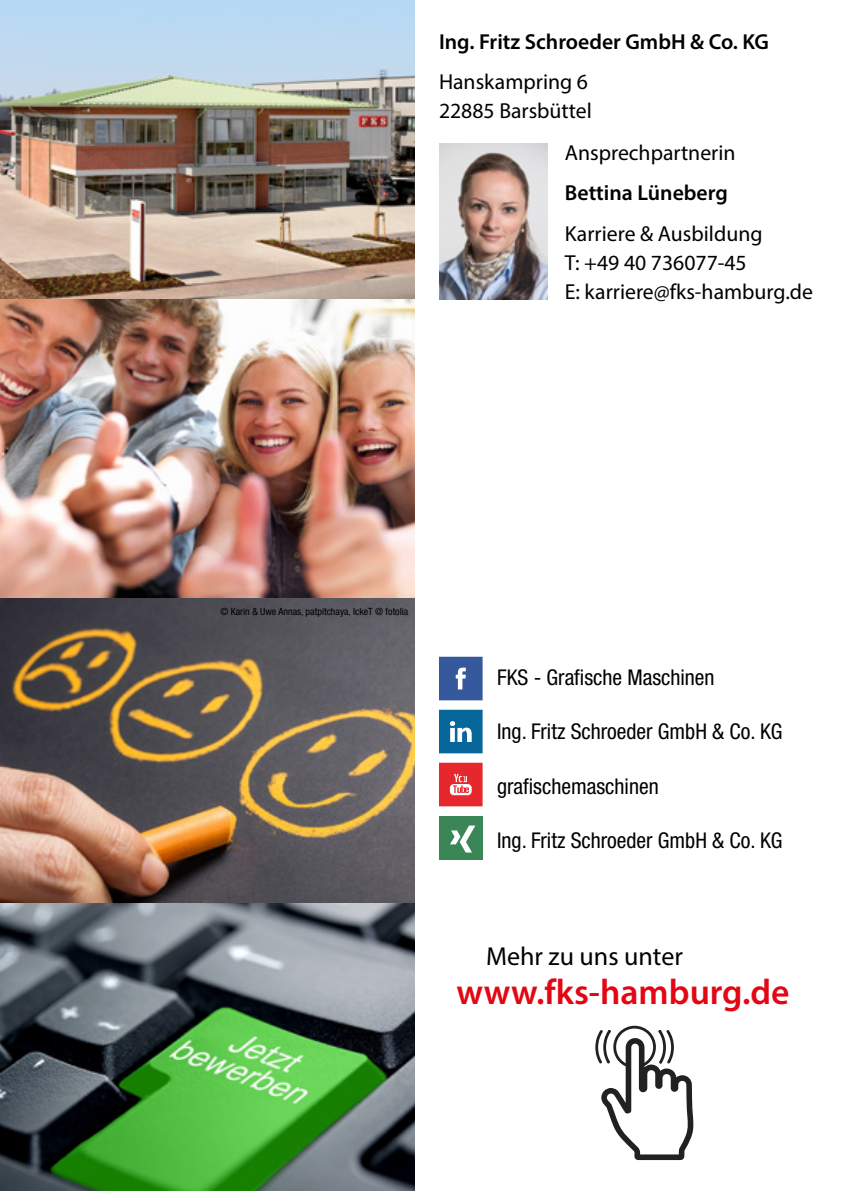
<style>
.page{position:relative;width:842px;height:1191px;background:#fff}
.page>*{position:absolute;margin:0;border:0;box-sizing:border-box;transform-origin:0 0}
.t1{font:600 35.6px "Myriad Pro";color:#e30613}
.t2{font:26px "Myriad Pro";color:#000}
.t3{font:21.8px/29px "Myriad Pro";color:#000}
.t4{font:condensed 21.8px "Helvetica Neue";color:#000}
.t5{font:600 21.8px "Myriad Pro";color:#000}
.t6{font:condensed 10px "Helvetica Neue";color:#000}
</style>
<div class="page">
<svg style="left:595px;top:1025px;width:98px;height:135px"></svg>
<img style="left:0;top:0;width:414px;height:1191px">
<div style="left:439px;top:815px;width:44px;height:44px;background:#3a8656"></div>
<svg style="left:450px;top:825px;width:25px;height:27px"></svg>
<img style="left:439px;top:144px;width:108px;height:156px">
<svg style="left:439px;top:709px;width:44px;height:44px;background:#2a7ca8"></svg>
<svg style="left:439px;top:657px;width:44px;height:43px;background:#4465a3"></svg>
<svg style="left:439px;top:762px;width:44px;height:44px;background:#e94347"></svg>
<p class="t5" style="left:439px;top:28px;width:331px">Ing. Fritz Schroeder GmbH &amp; Co. KG</p>
<p class="t3" style="left:439px;top:67px;width:154px">Hanskampring 6<br>22885 Barsbüttel</p>
<p class="t3" style="left:565px;top:138px;width:172px">Ansprechpartnerin</p>
<p class="t5" style="left:565px;top:179px;width:164px">Bettina Lüneberg</p>
<p class="t3" style="left:565px;top:218px;width:250px">Karriere &amp; Ausbildung<br>T: +49 40 736077-45<br>E: karriere@fks-hamburg.de</p>
<p class="t6" style="left:220px;top:605px;width:189px">© Karin &amp; Uwe Annas, patpitchaya, IckeT @ fotolia</p>
<p class="t4" style="left:497px;top:665px;width:219px">FKS - Grafische Maschinen</p>
<p class="t4" style="left:497px;top:719px;width:287px">Ing. Fritz Schroeder GmbH &amp; Co. KG</p>
<p class="t4" style="left:497px;top:773px;width:163px">grafischemaschinen</p>
<p class="t4" style="left:497px;top:827px;width:287px">Ing. Fritz Schroeder GmbH &amp; Co. KG</p>
<p class="t2" style="left:486px;top:940px;width:198px">Mehr zu uns unter</p>
<h1 class="t1" style="left:456px;top:969px;width:335px">www.fks-hamburg.de</h1>
</div>
